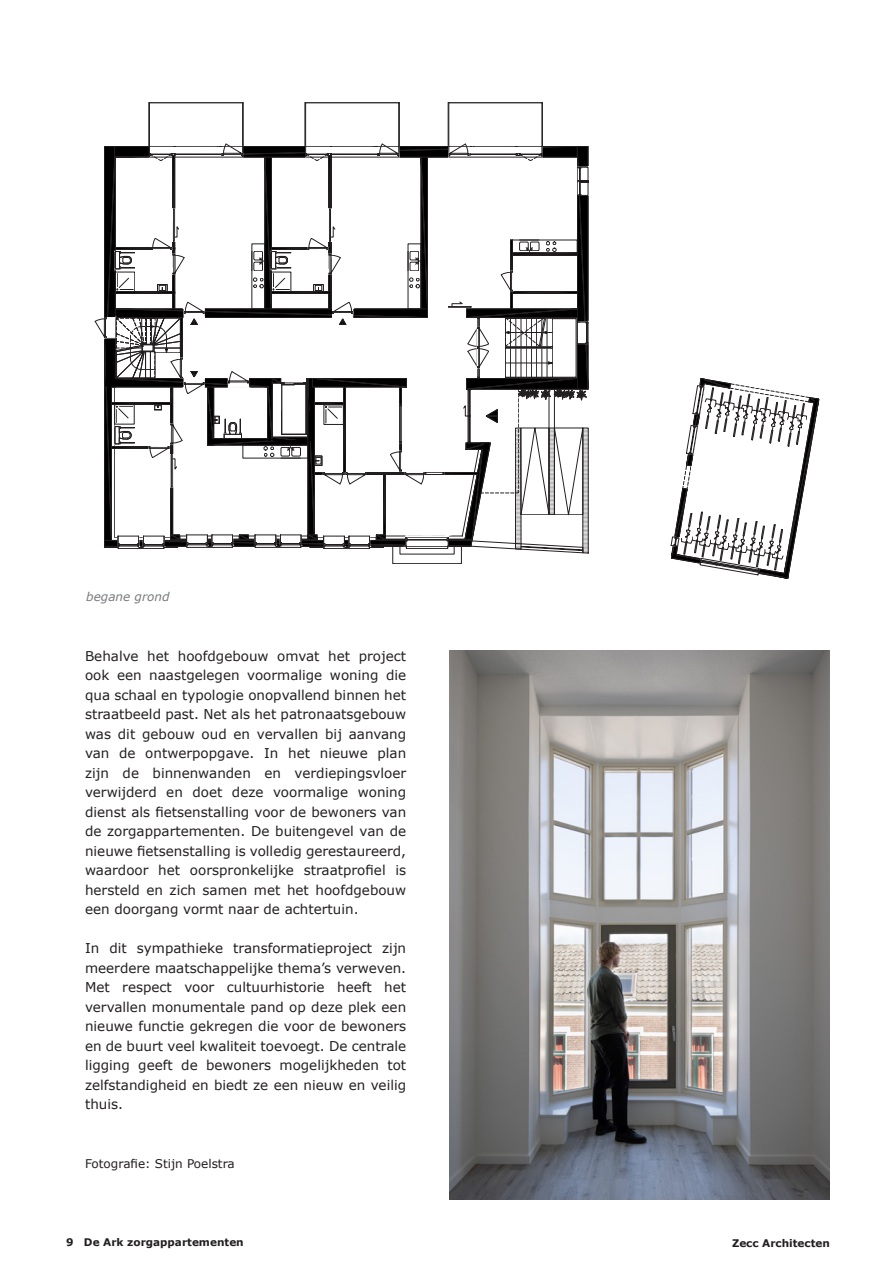
<style>
.page{position:relative;width:893px;height:1263px;background:#fff}
.page>*{position:absolute;margin:0;border:0;box-sizing:border-box;transform-origin:0 0}
.Basis_tekst__verdana{font:13.5px/19.5px "Verdana";color:#231f20;text-align:justify}
.Basis_tekst__verdana-2{font:12px "Verdana";color:#231f20}
.Basis_tekst__verdana-3{font:italic 12px "Verdana";color:#787a7d}
.t1{font:700 10.5px "Verdana";color:#231f20}
</style>
<div class="page">
<img style="left:449px;top:651px;width:380px;height:548px">
<div style="left:393px;top:546px;width:68px;height:18px;border:1px solid #231f20"></div>
<svg style="left:670px;top:378px;width:149px;height:200px"></svg>
<div style="left:448px;top:102px;width:95px;height:44px;border:1px solid #231f20"></div>
<div style="left:305px;top:102px;width:94px;height:44px;border:1px solid #231f20"></div>
<div style="left:149px;top:102px;width:94px;height:44px;border:1px solid #231f20"></div>
<svg style="left:95px;top:144px;width:494px;height:409px"></svg>
<div style="left:549px;top:428px;width:5px;height:87px;border:1px solid #231f20"></div>
<p class="Basis_tekst__verdana-3" style="left:86px;top:588px;width:85px">begane grond</p>
<p class="Basis_tekst__verdana" style="left:85px;top:646px;width:323px">Behalve het hoofdgebouw omvat het project ook een naastgelegen voormalige woning die qua schaal en typologie onopvallend binnen het straatbeeld past. Net als het patronaatsgebouw was dit gebouw oud en vervallen bij aanvang van de ontwerpopgave. In het nieuwe plan zijn de binnenwanden en verdiepingsvloer verwijderd en doet deze voormalige woning dienst als fietsenstalling voor de bewoners van de zorgappartementen. De buitengevel van de nieuwe fietsenstalling is volledig gerestaureerd, waardoor het oorspronkelijke straatprofiel is hersteld en zich samen met het hoofdgebouw een doorgang vormt naar de achtertuin.</p>
<p class="Basis_tekst__verdana" style="left:85px;top:938px;width:323px">In dit sympathieke transformatieproject zijn meerdere maatschappelijke thema’s verweven.<br>Met respect voor cultuurhistorie heeft het vervallen monumentale pand op deze plek een nieuwe functie gekregen die voor de bewoners en de buurt veel kwaliteit toevoegt. De centrale ligging geeft de bewoners mogelijkheden tot zelfstandigheid en biedt ze een nieuw en veilig thuis.</p>
<p class="Basis_tekst__verdana-2" style="left:85px;top:1155px;width:151px">Fotografie: Stijn Poelstra</p>
<p class="t1" style="left:66px;top:1235px;width:179px">9 De Ark zorgappartementen</p>
<p class="t1" style="left:732px;top:1236px;width:99px">Zecc Architecten</p>
</div>
